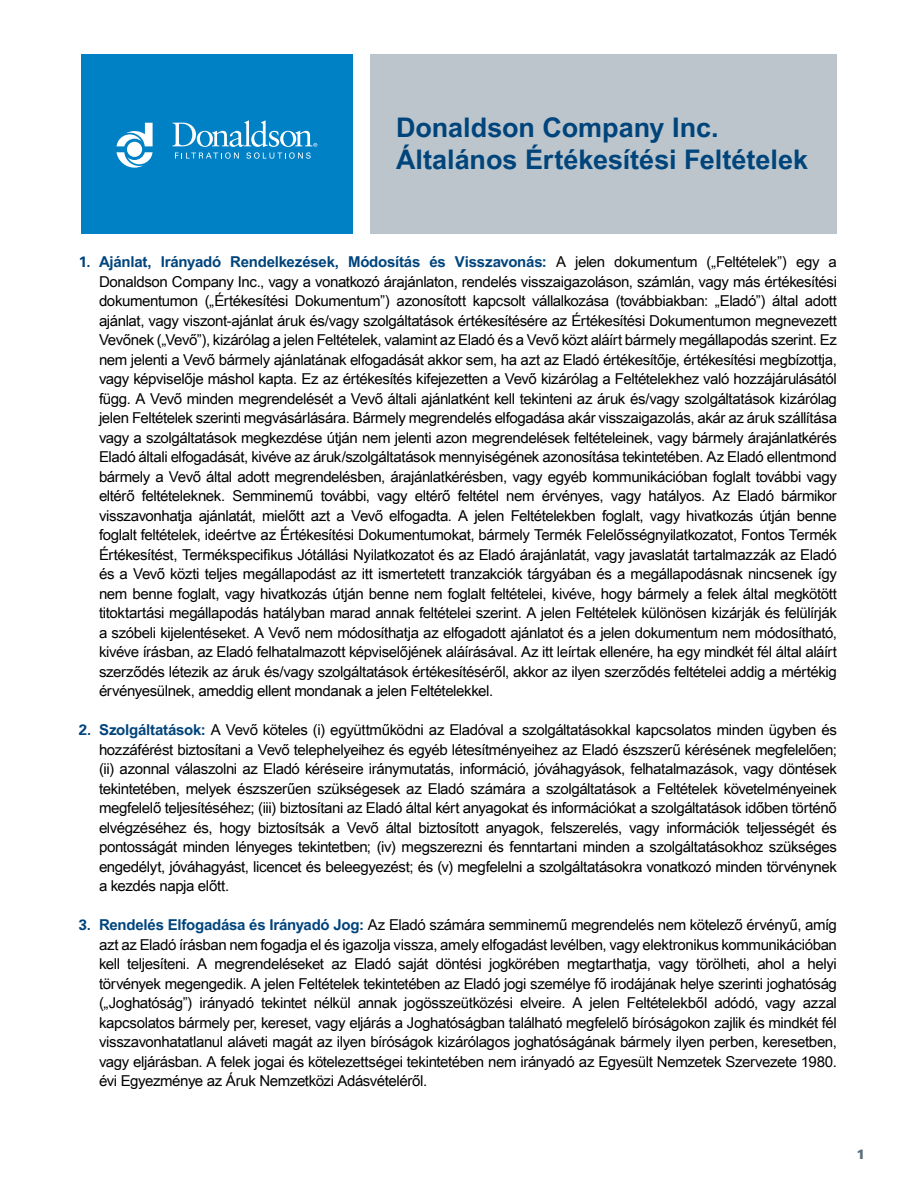
<style>
.page{position:relative;width:918px;height:1188px;background:#fff}
.page>*{position:absolute;margin:0;border:0;box-sizing:border-box;transform-origin:0 0}
.t1{font:700 27px/31.5px "Arial Unicode MS";color:#00447c}
.t2{font:15px/19.5px "Arial Unicode MS";letter-spacing:-.025em;color:#000;text-align:justify}
.t3{font:700 15px "Univers LT Std";color:#00447c}
.t4{font:900 13.5px "Univers LT Std";color:#5c6f7c}
.s1{font-weight:700;color:#00447c}
</style>
<div class="page">
<div style="left:371px;top:54px;width:466px;height:180px;background:#bbc5cb"></div>
<div style="left:81px;top:54px;width:272px;height:180px;background:#0081c6"></div>
<svg style="left:116px;top:120px;width:201px;height:48px"></svg>
<h1 class="t1" style="left:396px;top:113px;width:414px">Donaldson Company Inc.<br>Általános Értékesítési Feltételek</h1>
<p class="t3" style="left:79px;top:253px;width:13px">1.</p>
<p class="t3" style="left:79px;top:721px;width:14px">2.</p>
<p class="t3" style="left:79px;top:916px;width:14px">3.</p>
<p class="t2" style="left:99px;top:252px;width:740px"><span class="s1">Ajánlat, Irányadó Rendelkezések, Módosítás és Visszavonás:</span> A jelen dokumentum („Feltételek”) egy a Donaldson Company Inc., vagy a vonatkozó árajánlaton, rendelés visszaigazoláson, számlán, vagy más értékesítési dokumentumon („Értékesítési Dokumentum”) azonosított kapcsolt vállalkozása (továbbiakban: „Eladó”) által adott ajánlat, vagy viszont-ajánlat áruk és/vagy szolgáltatások értékesítésére az Értékesítési Dokumentumon megnevezett Vevőnek („Vevő”), kizárólag a jelen Feltételek, valamint az Eladó és a Vevő közt aláírt bármely megállapodás szerint. Ez nem jelenti a Vevő bármely ajánlatának elfogadását akkor sem, ha azt az Eladó értékesítője, értékesítési megbízottja, vagy képviselője máshol kapta. Ez az értékesítés kifejezetten a Vevő kizárólag a Feltételekhez való hozzájárulásától függ. A Vevő minden megrendelését a Vevő általi ajánlatként kell tekinteni az áruk és/vagy szolgáltatások kizárólag jelen Feltételek szerinti megvásárlására. Bármely megrendelés elfogadása akár visszaigazolás, akár az áruk szállítása vagy a szolgáltatások megkezdése útján nem jelenti azon megrendelések feltételeinek, vagy bármely árajánlatkérés Eladó általi elfogadását, kivéve az áruk/szolgáltatások mennyiségének azonosítása tekintetében. Az Eladó ellentmond bármely a Vevő által adott megrendelésben, árajánlatkérésben, vagy egyéb kommunikációban foglalt további vagy eltérő feltételeknek. Semminemű további, vagy eltérő feltétel nem érvényes, vagy hatályos. Az Eladó bármikor visszavonhatja ajánlatát, mielőtt azt a Vevő elfogadta. A jelen Feltételekben foglalt, vagy hivatkozás útján benne foglalt feltételek, ideértve az Értékesítési Dokumentumokat, bármely Termék Felelősségnyilatkozatot, Fontos Termék Értékesítést, Termékspecifikus Jótállási Nyilatkozatot és az Eladó árajánlatát, vagy javaslatát tartalmazzák az Eladó és a Vevő közti teljes megállapodást az itt ismertetett tranzakciók tárgyában és a megállapodásnak nincsenek így nem benne foglalt, vagy hivatkozás útján benne nem foglalt feltételei, kivéve, hogy bármely a felek által megkötött titoktartási megállapodás hatályban marad annak feltételei szerint. A jelen Feltételek különösen kizárják és felülírják a szóbeli kijelentéseket. A Vevő nem módosíthatja az elfogadott ajánlatot és a jelen dokumentum nem módosítható, kivéve írásban, az Eladó felhatalmazott képviselőjének aláírásával. Az itt leírtak ellenére, ha egy mindkét fél által aláírt szerződés létezik az áruk és/vagy szolgáltatások értékesítéséről, akkor az ilyen szerződés feltételei addig a mértékig érvényesülnek, ameddig ellent mondanak a jelen Feltételekkel.</p>
<p class="t2" style="left:99px;top:720px;width:740px"><span class="s1">Szolgáltatások:</span> A Vevő köteles (i) együttműködni az Eladóval a szolgáltatásokkal kapcsolatos minden ügyben és hozzáférést biztosítani a Vevő telephelyeihez és egyéb létesítményeihez az Eladó észszerű kérésének megfelelően; (ii) azonnal válaszolni az Eladó kéréseire iránymutatás, információ, jóváhagyások, felhatalmazások, vagy döntések tekintetében, melyek észszerűen szükségesek az Eladó számára a szolgáltatások a Feltételek követelményeinek megfelelő teljesítéséhez; (iii) biztosítani az Eladó által kért anyagokat és információkat a szolgáltatások időben történő elvégzéséhez és, hogy biztosítsák a Vevő által biztosított anyagok, felszerelés, vagy információk teljességét és pontosságát minden lényeges tekintetben; (iv) megszerezni és fenntartani minden a szolgáltatásokhoz szükséges engedélyt, jóváhagyást, licencet és beleegyezést; és (v) megfelelni a szolgáltatásokra vonatkozó minden törvénynek a kezdés napja előtt.</p>
<p class="t2" style="left:99px;top:915px;width:740px"><span class="s1">Rendelés Elfogadása és Irányadó Jog:</span> Az Eladó számára semminemű megrendelés nem kötelező érvényű, amíg azt az Eladó írásban nem fogadja el és igazolja vissza, amely elfogadást levélben, vagy elektronikus kommunikációban kell teljesíteni. A megrendeléseket az Eladó saját döntési jogkörében megtarthatja, vagy törölheti, ahol a helyi törvények megengedik. A jelen Feltételek tekintetében az Eladó jogi személye fő irodájának helye szerinti joghatóság („Joghatóság”) irányadó tekintet nélkül annak jogösszeütközési elveire. A jelen Feltételekből adódó, vagy azzal kapcsolatos bármely per, kereset, vagy eljárás a Joghatóságban található megfelelő bíróságokon zajlik és mindkét fél visszavonhatatlanul aláveti magát az ilyen bíróságok kizárólagos joghatóságának bármely ilyen perben, keresetben, vagy eljárásban. A felek jogai és kötelezettségei tekintetében nem irányadó az Egyesült Nemzetek Szervezete 1980. évi Egyezménye az Áruk Nemzetközi Adásvételéről.</p>
<p class="t4" style="left:856px;top:1145px;width:11px">1</p>
</div>
